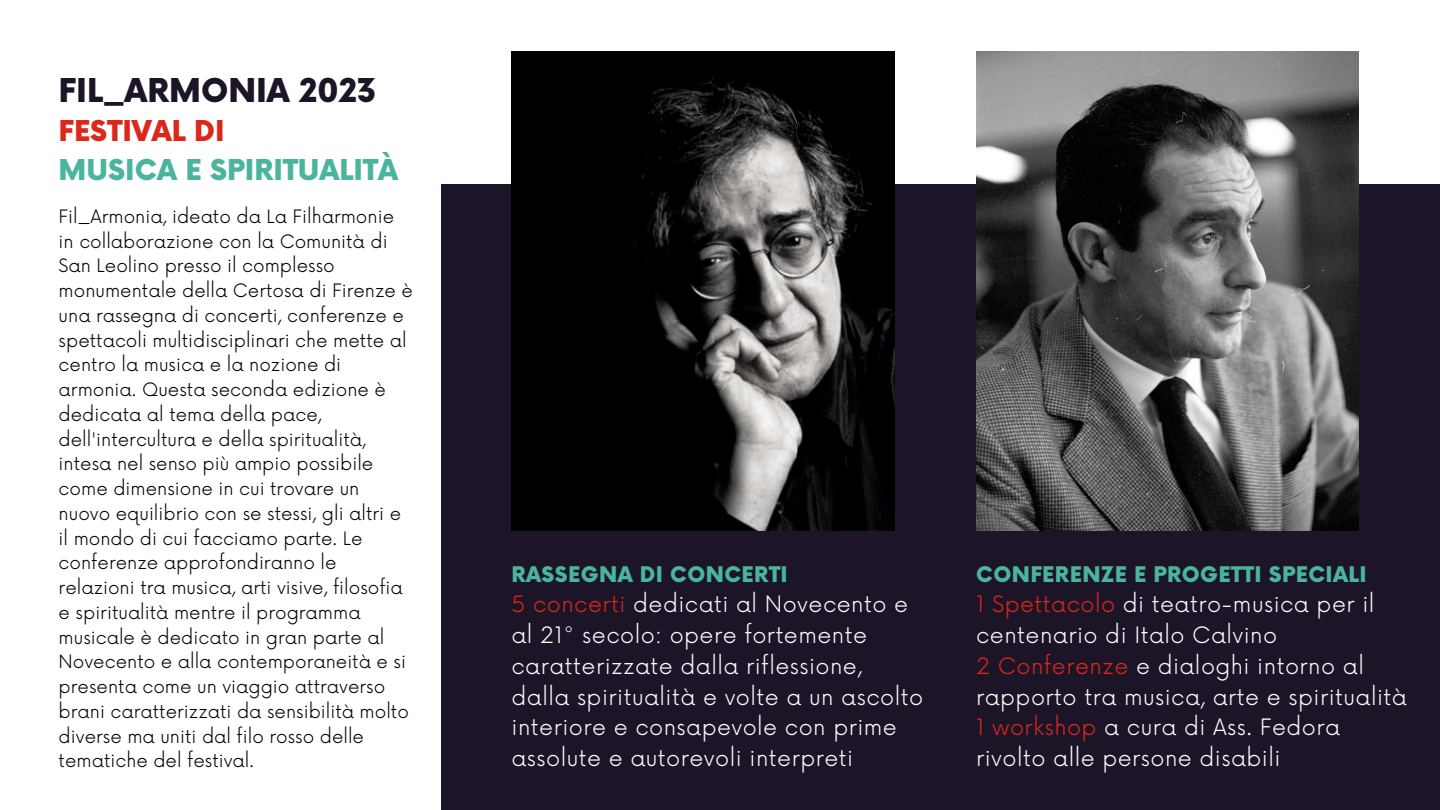
<style>
.page{position:relative;width:1440px;height:810px;background:#fff}
.page>*{position:absolute;margin:0;border:0;box-sizing:border-box;transform-origin:0 0}
.t1{font:900 32px "Now";color:#1c1528}
.t2{font:900 28px "Now";color:#4ab59c}
.t3{font:900 28px "Now";color:#dc271a}
.t4{font:300 22px/30.8px "Now";letter-spacing:.02em;color:#fff}
.t5{font:900 21px "Now";letter-spacing:.02em;color:#4ab59c}
.t6{font:300 18px/24.8px "Now";color:#000}
.s1{color:#dc271a}
</style>
<div class="page">
<div style="left:442px;top:185px;width:998px;height:625px;background:#1c1528"></div>
<img style="left:976px;top:52px;width:383px;height:478px">
<img style="left:512px;top:52px;width:382px;height:478px">
<p class="t1" style="left:59px;top:73px;width:320px">FIL_ARMONIA 2023</p>
<p class="t3" style="left:59px;top:116px;width:167px">FESTIVAL DI</p>
<p class="t2" style="left:59px;top:155px;width:341px">MUSICA E SPIRITUALITÀ</p>
<p class="t6" style="left:59px;top:205px;width:356px">Fil_Armonia, ideato da La Filharmonie in collaborazione con la Comunità di San Leolino presso il complesso monumentale della Certosa di Firenze è una rassegna di concerti, conferenze e spettacoli multidisciplinari che mette al centro la musica e la nozione di armonia. Questa seconda edizione è dedicata al tema della pace, dell'intercultura e della spiritualità, intesa nel senso più ampio possibile come dimensione in cui trovare un nuovo equilibrio con se stessi, gli altri e il mondo di cui facciamo parte. Le conferenze approfondiranno le relazioni tra musica, arti visive, filosofia e spiritualità mentre il programma musicale è dedicato in gran parte al Novecento e alla contemporaneità e si presenta come un viaggio attraverso brani caratterizzati da sensibilità molto diverse ma uniti dal filo rosso delle tematiche del festival.</p>
<p class="t5" style="left:512px;top:563px;width:278px">RASSEGNA DI CONCERTI</p>
<p class="t4" style="left:512px;top:590px;width:413px"><span class="s1">5 concerti</span> dedicati al Novecento e al 21° secolo: opere fortemente caratterizzate dalla riflessione, dalla spiritualità e volte a un ascolto interiore e consapevole con prime assolute e autorevoli interpreti</p>
<p class="t5" style="left:976px;top:563px;width:392px">CONFERENZE E PROGETTI SPECIALI</p>
<p class="t4" style="left:976px;top:590px;width:400px"><span class="s1">1 Spettacolo</span> di teatro-musica per il centenario di Italo Calvino</p>
<p class="t4" style="left:976px;top:652px;width:432px"><span class="s1">2 Conferenze</span> e dialoghi intorno al rapporto tra musica, arte e spiritualità</p>
<p class="t4" style="left:976px;top:713px;width:365px"><span class="s1">1 workshop</span> a cura di Ass. Fedora rivolto alle persone disabili</p>
</div>
